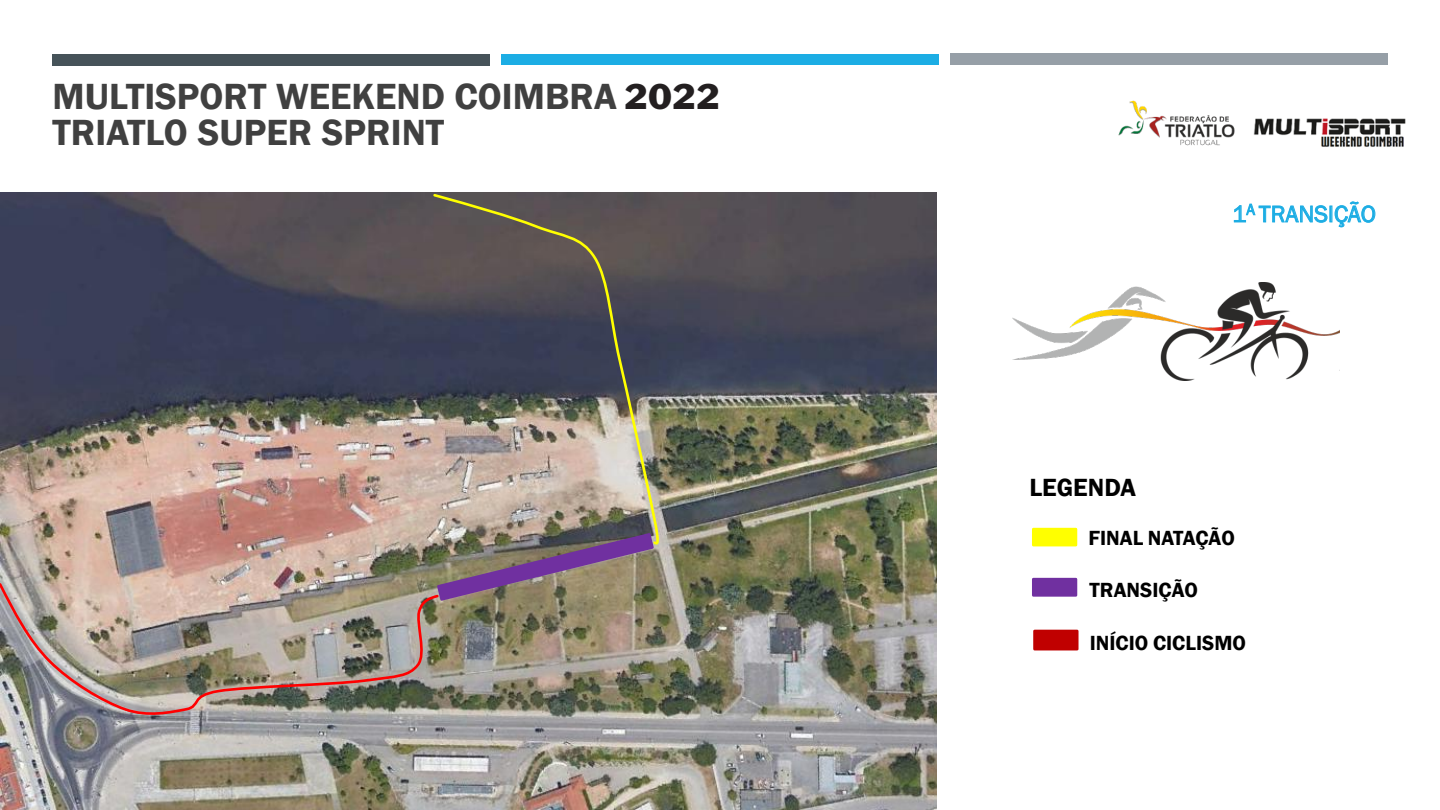
<style>
.page{position:relative;width:1440px;height:810px;background:#fff}
.page>*{position:absolute;margin:0;border:0;box-sizing:border-box;transform-origin:0 0}
.t1{font:600 37.5px/36px "Franklin Gothic";color:#404040}
.t2{font:33.15px "Franklin Gothic Std";color:#231f20}
.t3{font:600 25.5px "Franklin Gothic";color:#000}
.t4{font:24px "Franklin Gothic";letter-spacing:.005em;color:#1cade4}
.t5{font:600 21px "Franklin Gothic";color:#000}
</style>
<div class="page">
<div style="left:53px;top:54px;width:437px;height:11px;background:#465359"></div>
<div style="left:501px;top:54px;width:437px;height:11px;background:#1cade4"></div>
<div style="left:950px;top:54px;width:437px;height:11px;background:#969fa7"></div>
<svg style="left:1234px;top:201px;width:142px;height:26px"></svg>
<div style="left:1033px;top:529px;width:43px;height:16px;background:#ff0"></div>
<div style="left:1032px;top:528px;width:45px;height:18px;border:3px solid #ff0"></div>
<div style="left:1033px;top:579px;width:43px;height:16px;background:#7030a0"></div>
<div style="left:1032px;top:578px;width:45px;height:19px;border:3px solid #7030a0"></div>
<div style="left:1035px;top:631px;width:42px;height:18px;background:#c00000"></div>
<div style="left:1033px;top:630px;width:46px;height:20px;border:3px solid #c00000"></div>
<img style="left:1012px;top:283px;width:328px;height:98px">
<img style="left:0;top:193px;width:936px;height:617px">
<svg style="left:435px;top:548px;width:221px;height:55px;background:#856e75"></svg>
<svg style="left:431px;top:192px;width:230px;height:356px;background:#746e6c"></svg>
<img style="left:0;top:581px;width:441px;height:136px">
<img style="left:1118px;top:100px;width:117px;height:46px">
<img style="left:1253px;top:118px;width:153px;height:29px">
<p class="t2" style="left:624px;top:75px;width:97px">2022</p>
<p class="t1" style="left:53px;top:79px;width:663px">MULTISPORT WEEKEND COIMBRA 2021<br>TRIATLO SUPER SPRINT</p>
<p class="t4" style="left:1232px;top:199px;width:145px">1<sup>A</sup> TRANSIÇÃO</p>
<p class="t3" style="left:1030px;top:472px;width:108px">LEGENDA</p>
<p class="t5" style="left:1088px;top:525px;width:148px">FINAL NATAÇÃO</p>
<p class="t5" style="left:1090px;top:577px;width:110px">TRANSIÇÃO</p>
<p class="t5" style="left:1090px;top:630px;width:158px">INÍCIO CICLISMO</p>
</div>
